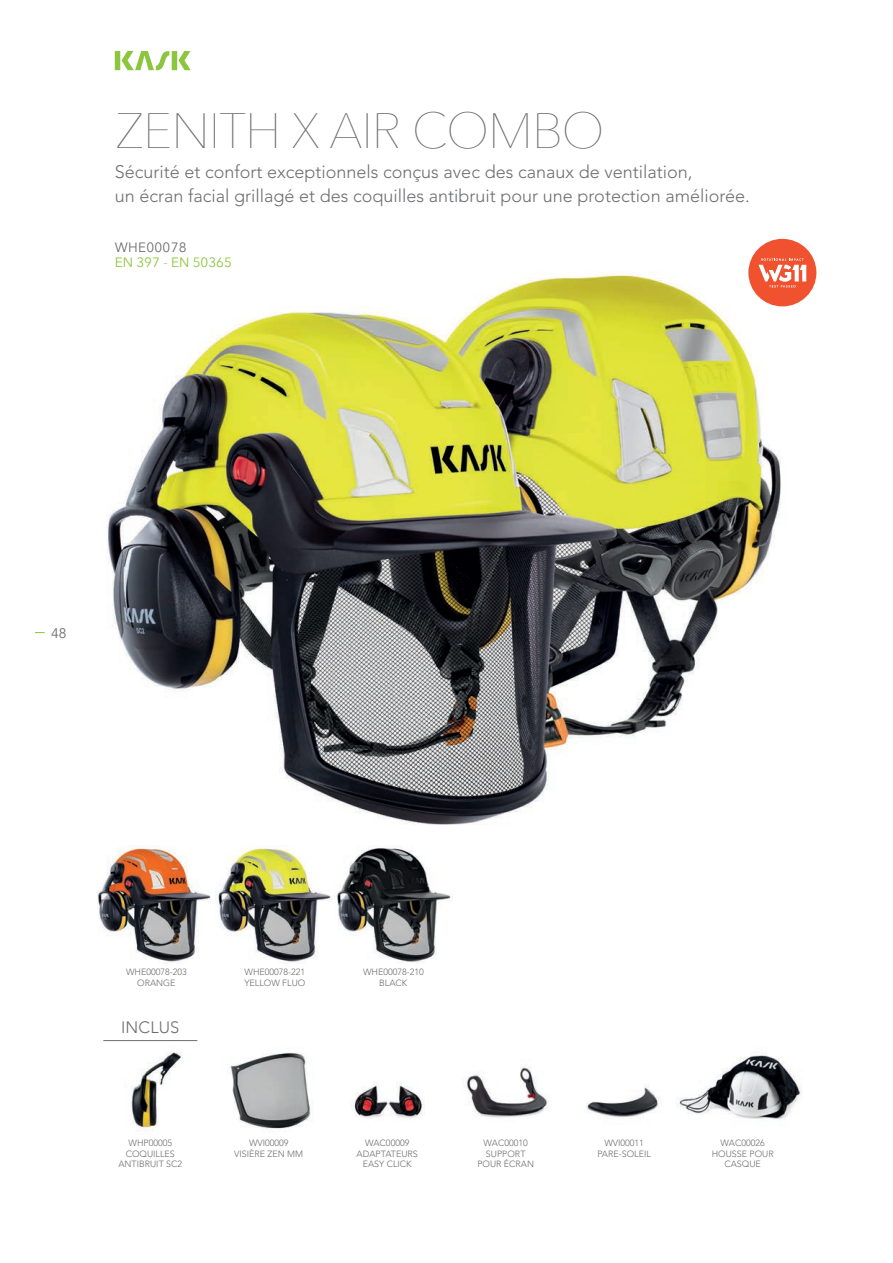
<style>
.page{position:relative;width:893px;height:1263px;background:#fff}
.page>*{position:absolute;margin:0;border:0;box-sizing:border-box;transform-origin:0 0}
.t1{font:200 49.5px "Avenir Next";letter-spacing:-.02em;color:#6c6d70}
.t2{font:300 18px/24px "Avenir LT Std";color:#6c6d70}
.t3{font:300 16.5px "Avenir";letter-spacing:.01em;color:#6c6d70}
.t4{font:13.8px "Avenir";color:#6c6d70}
.t5{font:13.5px "Avenir Next";color:#8bc63e}
.t6{font:13.5px "Avenir Next";letter-spacing:.02em;color:#6c6d70}
.t7{font:300 9px/10.5px "Avenir LT Std";color:#6c6d70;text-align:center}
</style>
<div class="page">
<svg style="left:115px;top:51px;width:76px;height:19px"></svg>
<img style="left:107px;top:239px;width:710px;height:607px">
<hr style="left:103px;top:1040px;width:94px;height:1px;background:#6c6d70">
<img style="left:97px;top:846px;width:114px;height:117px">
<img style="left:216px;top:846px;width:237px;height:117px">
<div style="left:752px;top:242px;width:61px;height:61px;background:#f0512e;border-radius:50%"></div>
<div style="left:748px;top:239px;width:68px;height:67px;border:7px solid #f0512e;border-radius:50%"></div>
<svg style="left:758px;top:258px;width:48px;height:29px"></svg>
<img style="left:130px;top:1051px;width:52px;height:81px">
<img style="left:586px;top:1085px;width:74px;height:34px">
<img style="left:229px;top:1052px;width:85px;height:77px">
<img style="left:352px;top:1081px;width:72px;height:37px">
<img style="left:465px;top:1066px;width:84px;height:52px">
<img style="left:678px;top:1051px;width:124px;height:69px">
<h1 class="t1" style="left:115px;top:89px;width:491px">ZENITH X AIR COMBO</h1>
<h2 class="t2" style="left:115px;top:160px;width:636px">Sécurité et confort exceptionnels conçus avec des canaux de ventilation,<br>un écran facial grillagé et des coquilles antibruit pour une protection améliorée.</h2>
<h3 class="t6" style="left:115px;top:236px;width:73px">WHE00078</h3>
<h3 class="t5" style="left:115px;top:251px;width:119px">EN 397 - EN 50365</h3>
<h3 class="t4" style="left:51px;top:625px;width:17px">48</h3>
<p class="t7" style="left:126px;top:967px;width:62px">WHE00078-203<br>ORANGE</p>
<p class="t7" style="left:244px;top:967px;width:63px;text-align:left">WHE00078-221<br>YELLOW FLUO</p>
<p class="t7" style="left:363px;top:967px;width:62px">WHE00078-210<br>BLACK</p>
<h3 class="t3" style="left:121px;top:1018px;width:60px">INCLUS</h3>
<p class="t7" style="left:118px;top:1138px;width:65px">WHP00005<br>COQUILLES<br>ANTIBRUIT SC2</p>
<p class="t7" style="left:357px;top:1138px;width:63px">WAC00009<br>ADAPTATEURS<br>EASY CLICK</p>
<p class="t7" style="left:597px;top:1138px;width:55px">WVI00011<br>PARE-SOLEIL</p>
<p class="t7" style="left:234px;top:1138px;width:71px">WVI00009<br>VISIÈRE ZEN MM</p>
<p class="t7" style="left:477px;top:1138px;width:58px">WAC00010<br>SUPPORT<br>POUR ÉCRAN</p>
<p class="t7" style="left:712px;top:1138px;width:64px">WAC00026<br>HOUSSE POUR<br>CASQUE</p>
</div>
